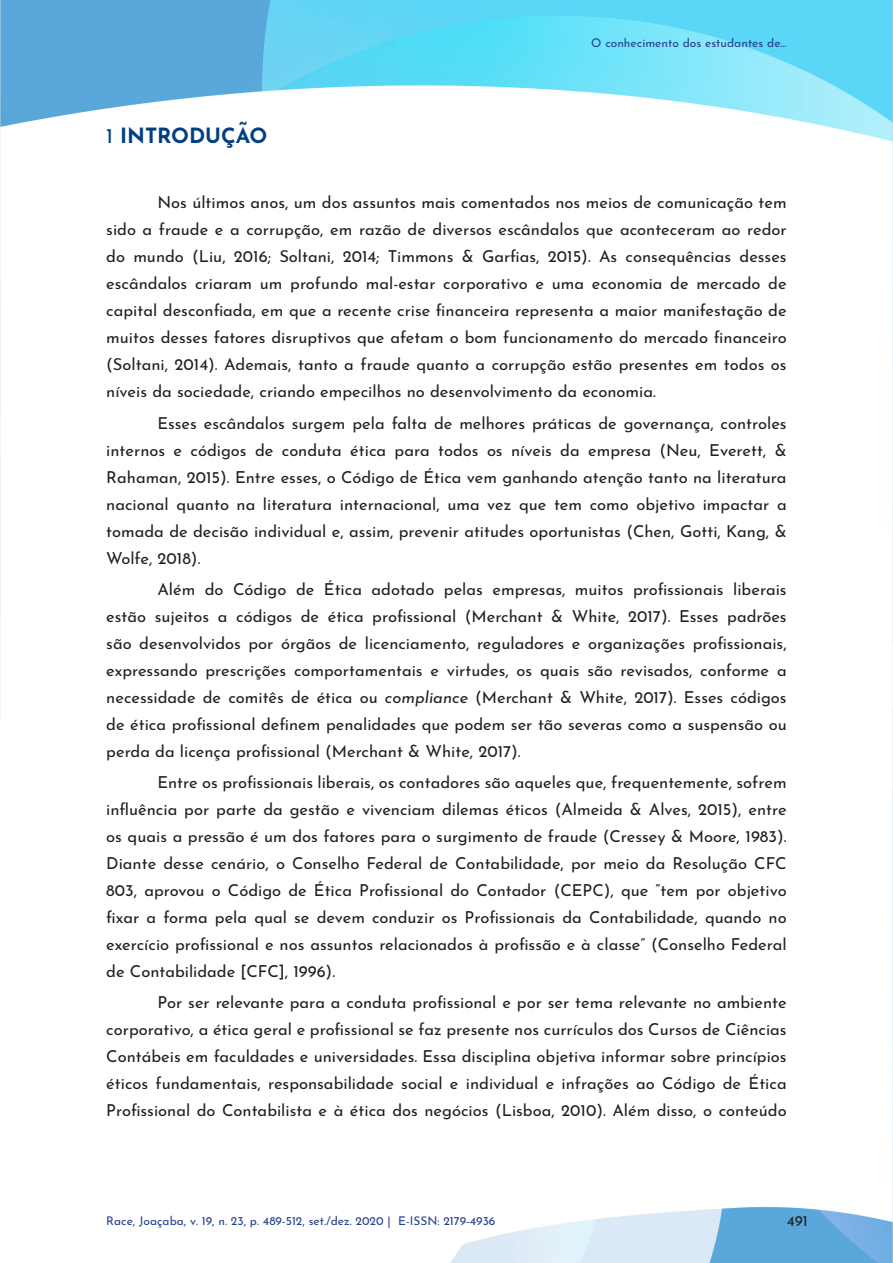
<style>
.page{position:relative;width:893px;height:1263px;background:#fff}
.page>*{position:absolute;margin:0;border:0;box-sizing:border-box;transform-origin:0 0}
.títulos_1{font:700 21px "Josefin Sans";color:#004082}
.Texto{font:16.5px/27px "Josefin Sans";color:#231f20;text-align:justify}
.t1{font:15px "Josefin Sans";color:#231f20}
.t2{font:12px "Josefin Sans";color:#253f8e}
.s1{font-weight:400}
.s2{font-style:italic}
</style>
<div class="page">
<img style="left:0;top:0;width:893px;height:1262px">
<p class="títulos_1" style="left:106px;top:117px;width:162px"><span class="s1">1</span> INTRODUÇÃO</p>
<p class="t2" style="left:591px;top:33px;width:197px">O conhecimento dos estudantes de...</p>
<p class="Texto" style="left:106px;top:187px;width:682px;text-indent:51px">Nos últimos anos, um dos assuntos mais comentados nos meios de comunicação tem sido a fraude e a corrupção, em razão de diversos escândalos que aconteceram ao redor do mundo (Liu, 2016; Soltani, 2014; Timmons &amp; Garfias, 2015). As consequências desses escândalos criaram um profundo mal-estar corporativo e uma economia de mercado de capital desconfiada, em que a recente crise financeira representa a maior manifestação de muitos desses fatores disruptivos que afetam o bom funcionamento do mercado financeiro (Soltani, 2014). Ademais, tanto a fraude quanto a corrupção estão presentes em todos os níveis da sociedade, criando empecilhos no desenvolvimento da economia.</p>
<p class="Texto" style="left:106px;top:407px;width:682px;text-indent:51px">Esses escândalos surgem pela falta de melhores práticas de governança, controles internos e códigos de conduta ética para todos os níveis da empresa (Neu, Everett, &amp; Rahaman, 2015). Entre esses, o Código de Ética vem ganhando atenção tanto na literatura nacional quanto na literatura internacional, uma vez que tem como objetivo impactar a tomada de decisão individual e, assim, prevenir atitudes oportunistas (Chen, Gotti, Kang, &amp; Wolfe, 2018).</p>
<p class="Texto" style="left:106px;top:573px;width:682px;text-indent:51px">Além do Código de Ética adotado pelas empresas, muitos profissionais liberais estão sujeitos a códigos de ética profissional (Merchant &amp; White, 2017). Esses padrões são desenvolvidos por órgãos de licenciamento, reguladores e organizações profissionais, expressando prescrições comportamentais e virtudes, os quais são revisados, conforme a necessidade de comitês de ética ou <span class="s2">compliance</span> (Merchant &amp; White, 2017). Esses códigos de ética profissional definem penalidades que podem ser tão severas como a suspensão ou perda da licença profissional (Merchant &amp; White, 2017).</p>
<p class="Texto" style="left:106px;top:767px;width:682px;text-indent:51px">Entre os profissionais liberais, os contadores são aqueles que, frequentemente, sofrem influência por parte da gestão e vivenciam dilemas éticos (Almeida &amp; Alves, 2015), entre os quais a pressão é um dos fatores para o surgimento de fraude (Cressey &amp; Moore, 1983).<br>Diante desse cenário, o Conselho Federal de Contabilidade, por meio da Resolução CFC 803, aprovou o Código de Ética Profissional do Contador (CEPC), que “tem por objetivo fixar a forma pela qual se devem conduzir os Profissionais da Contabilidade, quando no exercício profissional e nos assuntos relacionados à profissão e à classe” (Conselho Federal de Contabilidade [CFC], 1996).</p>
<p class="Texto" style="left:106px;top:987px;width:682px;text-indent:51px">Por ser relevante para a conduta profissional e por ser tema relevante no ambiente corporativo, a ética geral e profissional se faz presente nos currículos dos Cursos de Ciências Contábeis em faculdades e universidades. Essa disciplina objetiva informar sobre princípios éticos fundamentais, responsabilidade social e individual e infrações ao Código de Ética Profissional do Contabilista e à ética dos negócios (Lisboa, 2010). Além disso, o conteúdo</p>
<p class="t2" style="left:106px;top:1211px;width:391px">Race, Joaçaba, v. 19, n. 23, p. 489-512, set./dez. 2020 | E-ISSN: 2179-4936</p>
<p class="t1" style="left:787px;top:1208px;width:23px">491</p>
</div>
